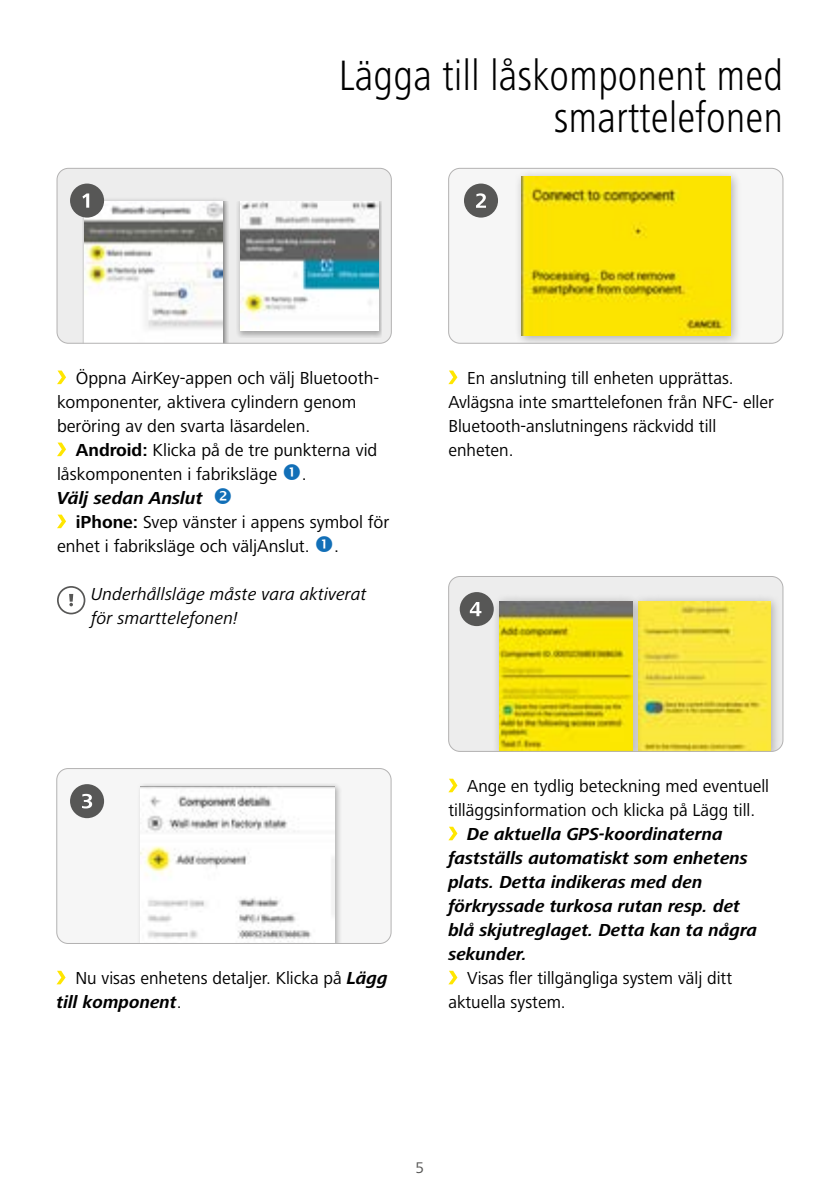
<style>
.page{position:relative;width:840px;height:1191px;background:#fff}
.page>*{position:absolute;margin:0;border:0;box-sizing:border-box;transform-origin:0 0}
.t1{font:300 condensed 44px/42px "Frutiger Next LTCE";color:#000;text-align:right}
.t2{font:18px/24px "Frutiger Next LTCE";color:#000}
.t3{font:italic 700 18px/24px "Frutiger Next LTCE";color:#000}
.t4{font:italic 18px/24px "Frutiger Next LTCE";color:#000}
.t5{font:16px "Frutiger Next LTCE";color:#575756}
.s1{font-weight:700}
.s2{font-weight:700;font-style:italic}
</style>
<div class="page">
<div style="left:448px;top:168px;width:334px;height:175px;background:#f6f6f6;border-radius:11px"></div>
<div style="left:515px;top:170px;width:226px;height:173px;background:#000;opacity:.3"></div>
<img style="left:521px;top:176px;width:209px;height:159px">
<div style="left:448px;top:168px;width:334px;height:175px;border:1px solid #b3b2b2;border-radius:11px"></div>
<div style="left:463px;top:183px;width:34px;height:35px;background:#575756;border-radius:50%"></div>
<svg style="left:476px;top:193px;width:9px;height:15px"></svg>
<div style="left:57px;top:168px;width:334px;height:175px;background:#ededed;border-radius:11px"></div>
<div style="left:82px;top:198px;width:146px;height:145px;background:#e0e0e0"></div>
<div style="left:83px;top:201px;width:146px;height:142px;background:#000;opacity:.3"></div>
<img style="left:84px;top:201px;width:138px;height:140px">
<div style="left:236px;top:201px;width:145px;height:137px;background:#000;opacity:.3"></div>
<img style="left:240px;top:201px;width:139px;height:129px">
<div style="left:57px;top:168px;width:334px;height:175px;border:1px solid #b3b2b2;border-radius:11px"></div>
<div style="left:70px;top:183px;width:34px;height:35px;background:#575756;border-radius:50%"></div>
<svg style="left:82px;top:193px;width:7px;height:15px"></svg>
<svg style="left:57px;top:370px;width:9px;height:14px"></svg>
<svg style="left:57px;top:442px;width:9px;height:14px"></svg>
<svg style="left:57px;top:514px;width:9px;height:14px"></svg>
<svg style="left:448px;top:370px;width:9px;height:14px"></svg>
<div style="left:57px;top:768px;width:334px;height:175px;background:#f6f6f6;border-radius:11px"></div>
<div style="left:137px;top:783px;width:204px;height:160px;background:#000;opacity:.3"></div>
<img style="left:140px;top:786px;width:194px;height:155px">
<div style="left:56px;top:768px;width:335px;height:175px;border:1px solid #b3b2b2;border-radius:11px"></div>
<svg style="left:57px;top:970px;width:9px;height:14px"></svg>
<div style="left:70px;top:784px;width:34px;height:34px;background:#575756;border-radius:50%"></div>
<svg style="left:82px;top:794px;width:10px;height:14px"></svg>
<div style="left:448px;top:576px;width:334px;height:175px;background:#ededed;border-radius:11px"></div>
<div style="left:631px;top:594px;width:150px;height:157px;background:#000;opacity:.3"></div>
<img style="left:642px;top:601px;width:128px;height:148px">
<div style="left:492px;top:594px;width:150px;height:157px;background:#000;opacity:.3"></div>
<img style="left:499px;top:601px;width:132px;height:148px">
<div style="left:448px;top:576px;width:334px;height:175px;border:1px solid #b3b2b2;border-radius:11px"></div>
<svg style="left:448px;top:778px;width:9px;height:14px"></svg>
<svg style="left:448px;top:826px;width:9px;height:14px"></svg>
<svg style="left:448px;top:970px;width:9px;height:14px"></svg>
<div style="left:459px;top:592px;width:34px;height:34px;background:#575756;border-radius:50%"></div>
<svg style="left:469px;top:602px;width:12px;height:14px"></svg>
<svg style="left:57px;top:586px;width:28px;height:28px"></svg>
<h1 class="t1" style="left:338px;top:55px;width:446px">Lägga till låskomponent med smarttelefonen</h1>
<p class="t2" style="left:57px;top:366px;width:323px;text-indent:19px">Öppna AirKey-appen och välj Bluetooth&shy;komponenter, aktivera cylindern genom beröring av den svarta läsardelen.</p>
<p class="t2" style="left:57px;top:438px;width:322px;text-indent:19px"><span class="s1">Android:</span> Klicka på de tre punkterna vid låskomponenten i fabriksläge</p>
<p class="t2" style="left:302px;top:462px;width:6px">.</p>
<p class="t3" style="left:57px;top:486px;width:147px">Välj sedan Anslut</p>
<p class="t2" style="left:76px;top:510px;width:315px"><span class="s1">iPhone:</span> Svep vänster i appens symbol för</p>
<p class="t2" style="left:57px;top:534px;width:254px">enhet i fabriksläge och väljAnslut.</p>
<p class="t2" style="left:334px;top:534px;width:6px">.</p>
<p class="t4" style="left:91px;top:582px;width:277px">Underhållsläge måste vara aktiverat för smarttelefonen!</p>
<p class="t2" style="left:448px;top:366px;width:327px;text-indent:19px">En anslutning till enheten upprättas.<br>Avlägsna inte smarttelefonen från NFC- eller Bluetooth-anslutningens räckvidd till enheten.</p>
<p class="t2" style="left:56px;top:966px;width:332px;text-indent:19px">Nu visas enhetens detaljer. Klicka på <span class="s2">Lägg till komponent</span>.</p>
<p class="t2" style="left:448px;top:774px;width:322px;text-indent:19px">Ange en tydlig beteckning med eventuell tilläggsinformation och klicka på Lägg till.</p>
<p class="t3" style="left:448px;top:822px;width:310px;text-indent:19px">De aktuella GPS-koordinaterna fastställs automatiskt som enhetens plats. Detta indikeras med den förkryssade turkosa rutan resp. det blå skjutreglaget. Detta kan ta några sekunder.</p>
<p class="t2" style="left:448px;top:966px;width:285px;text-indent:19px">Visas fler tillgängliga system välj ditt aktuella system.</p>
<p class="t5" style="left:415px;top:1158px;width:10px">5</p>
</div>
